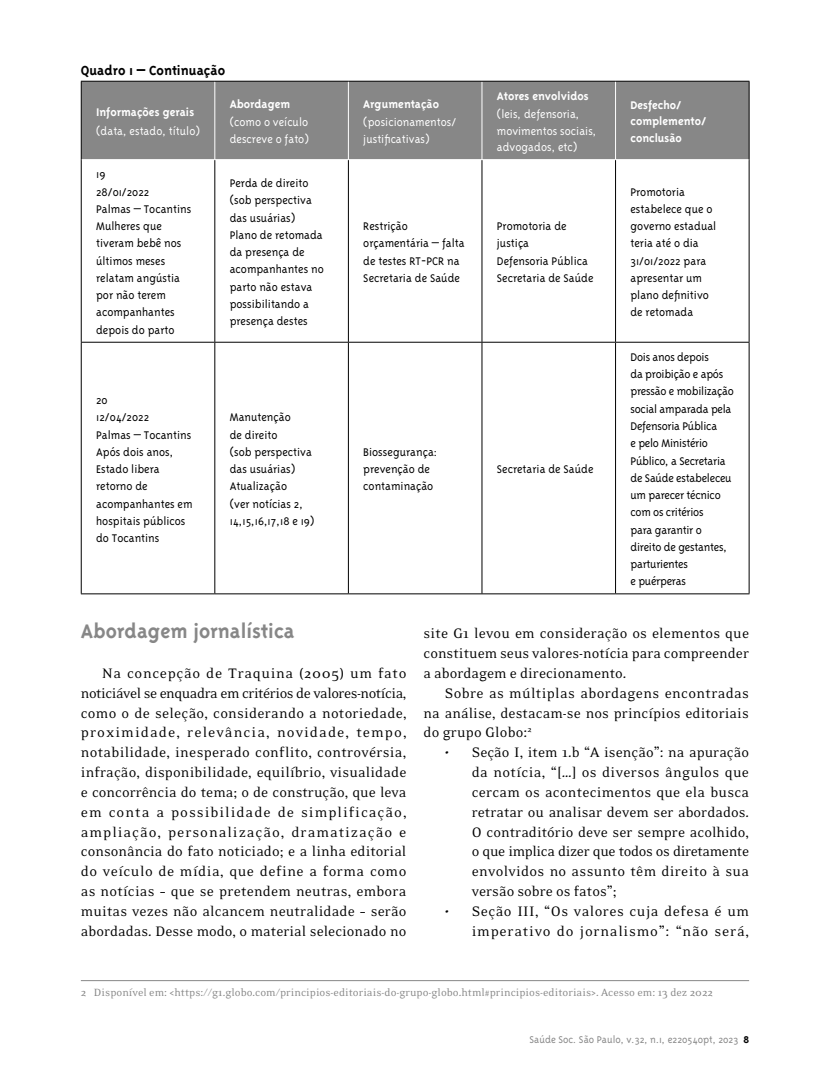
<style>
.page{position:relative;width:830px;height:1085px;background:#fff}
.page>*{position:absolute;margin:0;border:0;box-sizing:border-box;transform-origin:0 0}
.t1{font:700 22.5px "Triplex";color:#878787}
.t2{font:15.75px/19.8px "Eidetic Neo";letter-spacing:.005em;color:#000;text-align:justify}
.t3{font:15.75px/19.8px "Eidetic Neo";letter-spacing:.045em;color:#000;text-align:right}
.t4{font:700 15px "Triplex";color:#000}
.t5{font:300 12.75px/17.2px "Triplex";color:#000}
.t6{font:300 12.75px/17.2px "Triplex";letter-spacing:-.02em;color:#000}
.t7{font:300 12.75px/16.5px "Triplex";color:#fff}
.t8{font:700 12.75px/16.5px "Triplex";color:#fff}
.t9{font:12px "Eidetic Neo";color:#878787}
.t10{font:300 11.25px "Triplex";color:#878787}
.s1{font-weight:700;color:#000}
</style>
<div class="page">
<div style="left:82px;top:82px;width:666px;height:77px;background:#878787"></div>
<hr style="left:214px;top:82px;width:1px;height:77px;background:#fff">
<hr style="left:348px;top:82px;width:1px;height:77px;background:#fff">
<hr style="left:481px;top:82px;width:1px;height:77px;background:#fff">
<hr style="left:615px;top:82px;width:1px;height:77px;background:#fff">
<hr style="left:214px;top:160px;width:1px;height:182px;background:#000">
<hr style="left:348px;top:160px;width:1px;height:182px;background:#000">
<hr style="left:481px;top:160px;width:1px;height:182px;background:#000">
<hr style="left:615px;top:160px;width:1px;height:182px;background:#000">
<hr style="left:81px;top:342px;width:134px;height:1px;background:#000">
<hr style="left:215px;top:342px;width:133px;height:1px;background:#000">
<hr style="left:214px;top:342px;width:1px;height:251px;background:#000">
<hr style="left:348px;top:342px;width:133px;height:1px;background:#000">
<hr style="left:348px;top:342px;width:1px;height:251px;background:#000">
<hr style="left:481px;top:342px;width:134px;height:1px;background:#000">
<hr style="left:481px;top:342px;width:1px;height:251px;background:#000">
<hr style="left:615px;top:342px;width:134px;height:1px;background:#000">
<hr style="left:615px;top:342px;width:1px;height:251px;background:#000">
<hr style="left:215px;top:593px;width:133px;height:1px;background:#000">
<hr style="left:348px;top:593px;width:133px;height:1px;background:#000">
<hr style="left:481px;top:593px;width:134px;height:1px;background:#000">
<hr style="left:81px;top:160px;width:1px;height:182px;background:#000">
<hr style="left:748px;top:160px;width:1px;height:182px;background:#000">
<hr style="left:81px;top:342px;width:1px;height:251px;background:#000">
<hr style="left:748px;top:342px;width:1px;height:251px;background:#000">
<hr style="left:81px;top:593px;width:134px;height:1px;background:#000">
<hr style="left:615px;top:593px;width:134px;height:1px;background:#000">
<hr style="left:81px;top:81px;width:134px;height:1px;background:#000">
<hr style="left:81px;top:82px;width:1px;height:78px;background:#000">
<hr style="left:215px;top:81px;width:133px;height:1px;background:#000">
<hr style="left:348px;top:81px;width:133px;height:1px;background:#000">
<hr style="left:481px;top:81px;width:134px;height:1px;background:#000">
<hr style="left:615px;top:81px;width:134px;height:1px;background:#000">
<hr style="left:748px;top:82px;width:1px;height:78px;background:#000">
<hr style="left:81px;top:980px;width:667px;height:1px;background:#878787">
<p class="t4" style="left:81px;top:62px;width:146px">Quadro 1 – Continuação</p>
<p class="t8" style="left:96px;top:104px;width:99px">Informações gerais</p>
<p class="t7" style="left:96px;top:122px;width:105px">(data, estado, título)</p>
<p class="t8" style="left:229px;top:95px;width:62px">Abordagem</p>
<p class="t7" style="left:229px;top:114px;width:81px">(como o veículo descreve o fato)</p>
<p class="t5" style="left:96px;top:166px;width:97px">19<br>28/01/2022<br>Palmas – Tocantins<br>Mulheres que tiveram bebê nos últimos meses relatam angústia por não terem acompanhantes depois do parto</p>
<p class="t5" style="left:229px;top:174px;width:96px">Perda de direito (sob perspectiva das usuárias)<br>Plano de retomada da presença de acompanhantes no parto não estava possibilitando a presença destes</p>
<p class="t5" style="left:96px;top:391px;width:98px">20<br>12/04/2022<br>Palmas – Tocantins<br>Após dois anos,<br>Estado libera retorno de acompanhantes em hospitais públicos do Tocantins</p>
<p class="t5" style="left:230px;top:408px;width:86px">Manutenção<br>de direito<br>(sob perspectiva das usuárias)<br>Atualização<br>(ver notícias 2,<br>14,15,16,17,18 e 19)</p>
<p class="t8" style="left:363px;top:95px;width:77px">Argumentação</p>
<p class="t7" style="left:363px;top:114px;width:94px">(posicionamentos/ justificativas)</p>
<p class="t8" style="left:496px;top:87px;width:93px">Atores envolvidos</p>
<p class="t7" style="left:496px;top:106px;width:101px">(leis, defensoria, movimentos sociais, advogados, etc)</p>
<p class="t8" style="left:630px;top:96px;width:77px">Desfecho/ complemento/ conclusão</p>
<p class="t5" style="left:363px;top:217px;width:103px">Restrição orçamentária – falta de testes RT-PCR na<br>Secretaria de Saúde</p>
<p class="t5" style="left:496px;top:217px;width:98px">Promotoria de justiça<br>Defensoria Pública<br>Secretaria de Saúde</p>
<p class="t5" style="left:363px;top:443px;width:76px">Biossegurança: prevenção de contaminação</p>
<p class="t5" style="left:496px;top:460px;width:98px">Secretaria de Saúde</p>
<p class="t5" style="left:630px;top:183px;width:87px">Promotoria estabelece que o governo estadual teria até o dia<br>31/01/2022 para apresentar um plano definitivo de retomada</p>
<p class="t6" style="left:630px;top:348px;width:105px">Dois anos depois<br>da proibição e após pressão e mobilização social amparada pela<br>Defensoria Pública<br>e pelo Ministério<br>Público, a Secretaria de Saúde estabeleceu um parecer técnico com os critérios<br>para garantir o direito de gestantes, parturientes<br>e puérperas</p>
<h1 class="t1" style="left:81px;top:618px;width:215px">Abordagem jornalística</h1>
<p class="t2" style="left:81px;top:663px;width:327px;text-indent:21px">Na concepção de Traquina (2005) um fato noticiável se enquadra em critérios de valores-notícia, como o de seleção, considerando a notoriedade, proximidade, relevância, novidade, tempo, notabilidade, inesperado conflito, controvérsia, infração, disponibilidade, equilíbrio, visualidade e concorrência do tema; o de construção, que leva em conta a possibilidade de simplificação, ampliação, personalização, dramatização e consonância do fato noticiado; e a linha editorial do veículo de mídia, que define a forma como as notícias – que se pretendem neutras, embora muitas vezes não alcancem neutralidade – serão abordadas. Desse modo, o material selecionado no</p>
<p class="t2" style="left:423px;top:624px;width:327px">site G1 levou em consideração os elementos que constituem seus valores-notícia para compreender a abordagem e direcionamento.</p>
<p class="t2" style="left:423px;top:683px;width:327px;text-indent:21px">Sobre as múltiplas abordagens encontradas na análise, destacam-se nos princípios editoriais do grupo Globo:<sup>2</sup></p>
<p class="t2" style="left:471px;top:743px;width:279px;text-indent:-27px">• Seção I, item 1.b “A isenção”: na apuração da notícia, “[…] os diversos ângulos que cercam os acontecimentos que ela busca retratar ou analisar devem ser abordados.<br>O contraditório deve ser sempre acolhido, o que implica dizer que todos os diretamente envolvidos no assunto têm direito à sua versão sobre os fatos”;</p>
<p class="t3" style="left:444px;top:901px;width:306px">• Seção III, “Os valores cuja defesa é um imperativo do jornalismo”: “não será,</p>
<p class="t9" style="left:81px;top:985px;width:633px">2 Disponível em: &lt;https://g1.globo.com/principios-editoriais-do-grupo-globo.html#principios-editoriais&gt;. Acesso em: 13 dez 2022</p>
<p class="t10" style="left:529px;top:1033px;width:221px">Saúde Soc. São Paulo, v.32, n.1, e220540pt, 2023 <span class="s1">8</span></p>
</div>
